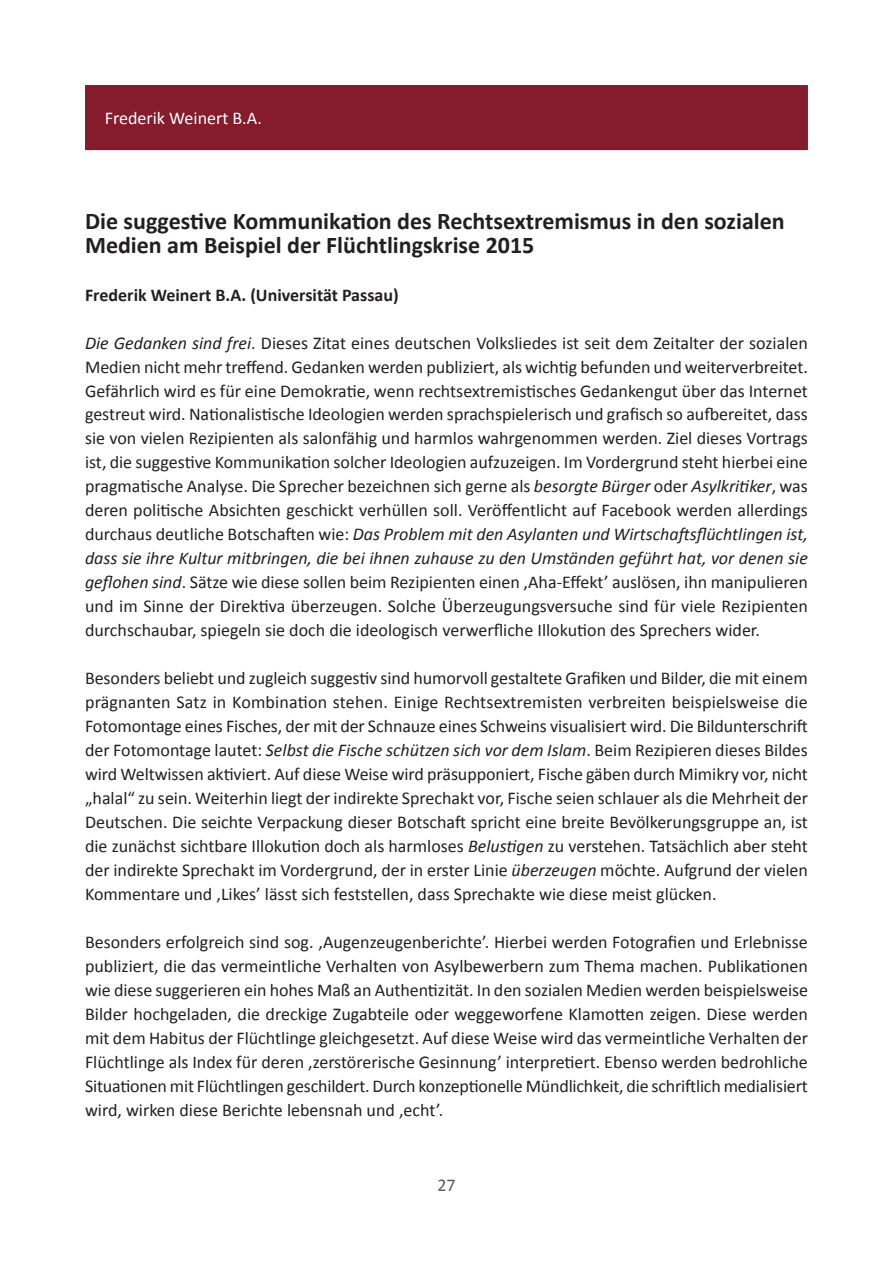
<style>
.page{position:relative;width:893px;height:1263px;background:#fff}
.page>*{position:absolute;margin:0;border:0;box-sizing:border-box;transform-origin:0 0}
.t1{font:700 24px/24px "Calibri";color:#231f20}
.t2{font:18px/24px "Calibri";color:#231f20;text-align:justify}
.t3{font:700 18px "Calibri";color:#231f20}
.t4{font:18px "Calibri";color:#fff}
.t5{font:18px "Calibri";color:#595b5e}
.s1{font-style:italic}
</style>
<div class="page">
<div style="left:85px;top:85px;width:723px;height:65px;background:#841c2e"></div>
<p class="t4" style="left:105px;top:107px;width:159px">Frederik Weinert B.A.</p>
<h1 class="t1" style="left:85px;top:207px;width:701px">Die suggestive Kommunikation des Rechtsextremismus in den sozialen<br>Medien am Beispiel der Flüchtlingskrise 2015</h1>
<p class="t3" style="left:85px;top:283px;width:315px">Frederik Weinert B.A. (Universität Passau)</p>
<p class="t2" style="left:85px;top:330px;width:724px"><span class="s1">Die Gedanken sind frei</span>. Dieses Zitat eines deutschen Volksliedes ist seit dem Zeitalter der sozialen Medien nicht mehr treffend. Gedanken werden publiziert, als wichtig befunden und weiterverbreitet.<br>Gefährlich wird es für eine Demokratie, wenn rechtsextremistisches Gedankengut über das Internet gestreut wird. Nationalistische Ideologien werden sprachspielerisch und grafisch so aufbereitet, dass sie von vielen Rezipienten als salonfähig und harmlos wahrgenommen werden. Ziel dieses Vortrags ist, die suggestive Kommunikation solcher Ideologien aufzuzeigen. Im Vordergrund steht hierbei eine pragmatische Analyse. Die Sprecher bezeichnen sich gerne als <span class="s1">besorgte Bürger</span> oder <span class="s1">Asylkritiker</span>, was deren politische Absichten geschickt verhüllen soll. Veröffentlicht auf Facebook werden allerdings durchaus deutliche Botschaften wie: <span class="s1">Das Problem mit den Asylanten und Wirtschaftsflüchtlingen ist, dass sie ihre Kultur mitbringen, die bei ihnen zuhause zu den Umständen geführt hat, vor denen sie geflohen sind</span>. Sätze wie diese sollen beim Rezipienten einen ‚Aha-Effekt’ auslösen, ihn manipulieren und im Sinne der Direktiva überzeugen. Solche Überzeugungsversuche sind für viele Rezipienten durchschaubar, spiegeln sie doch die ideologisch verwerfliche Illokution des Sprechers wider.</p>
<p class="t2" style="left:85px;top:666px;width:724px">Besonders beliebt und zugleich suggestiv sind humorvoll gestaltete Grafiken und Bilder, die mit einem prägnanten Satz in Kombination stehen. Einige Rechtsextremisten verbreiten beispielsweise die Fotomontage eines Fisches, der mit der Schnauze eines Schweins visualisiert wird. Die Bildunterschrift der Fotomontage lautet: <span class="s1">Selbst die Fische schützen sich vor dem Islam</span>. Beim Rezipieren dieses Bildes wird Weltwissen aktiviert. Auf diese Weise wird präsupponiert, Fische gäben durch Mimikry vor, nicht „halal“ zu sein. Weiterhin liegt der indirekte Sprechakt vor, Fische seien schlauer als die Mehrheit der Deutschen. Die seichte Verpackung dieser Botschaft spricht eine breite Bevölkerungsgruppe an, ist die zunächst sichtbare Illokution doch als harmloses <span class="s1">Belustigen</span> zu verstehen. Tatsächlich aber steht der indirekte Sprechakt im Vordergrund, der in erster Linie <span class="s1">überzeugen</span> möchte. Aufgrund der vielen Kommentare und ‚Likes’ lässt sich feststellen, dass Sprechakte wie diese meist glücken.</p>
<p class="t2" style="left:85px;top:930px;width:724px">Besonders erfolgreich sind sog. ‚Augenzeugenberichte’. Hierbei werden Fotografien und Erlebnisse publiziert, die das vermeintliche Verhalten von Asylbewerbern zum Thema machen. Publikationen wie diese suggerieren ein hohes Maß an Authentizität. In den sozialen Medien werden beispielsweise Bilder hochgeladen, die dreckige Zugabteile oder weggeworfene Klamotten zeigen. Diese werden mit dem Habitus der Flüchtlinge gleichgesetzt. Auf diese Weise wird das vermeintliche Verhalten der Flüchtlinge als Index für deren ‚zerstörerische Gesinnung’ interpretiert. Ebenso werden bedrohliche Situationen mit Flüchtlingen geschildert. Durch konzeptionelle Mündlichkeit, die schriftlich medialisiert wird, wirken diese Berichte lebensnah und ‚echt’.</p>
<p class="t5" style="left:437px;top:1174px;width:20px">27</p>
</div>
